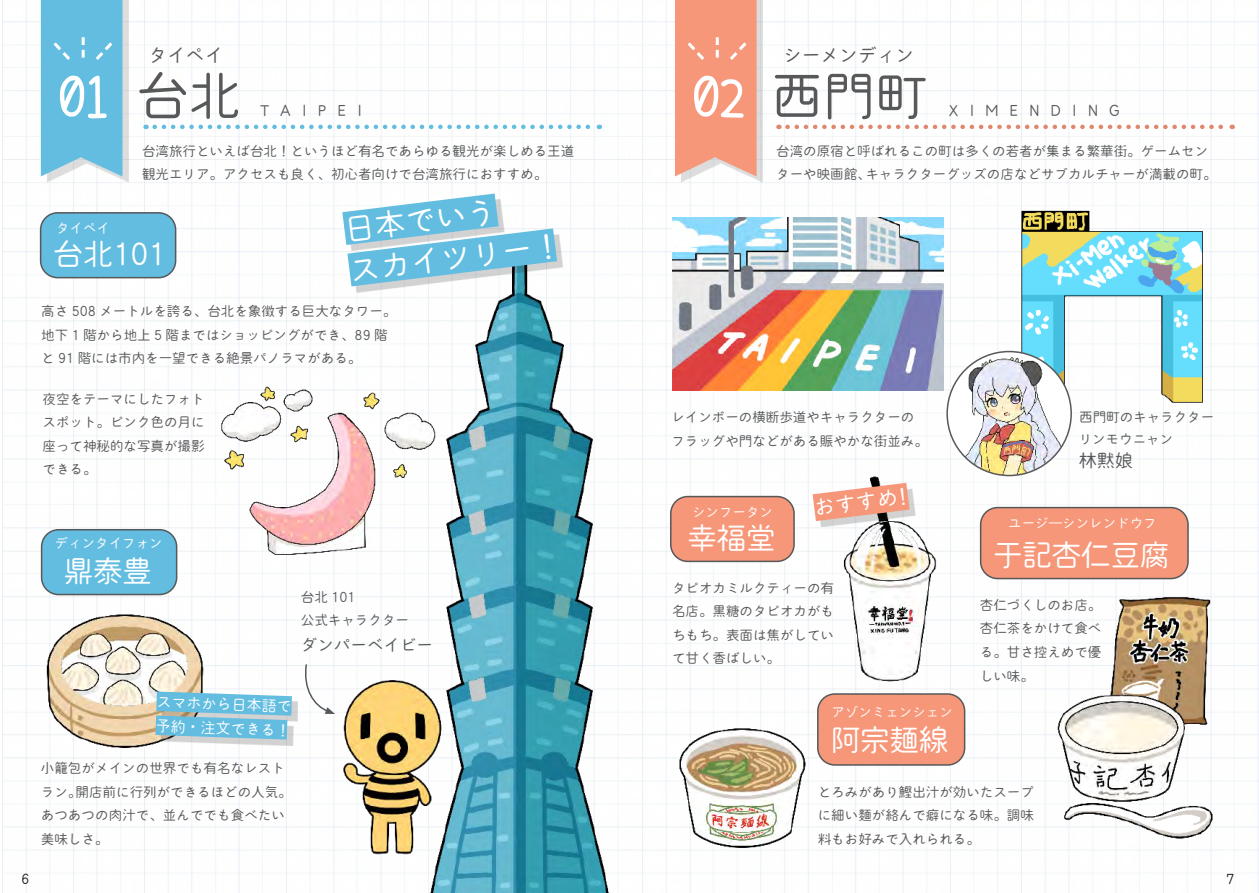
<style>
.page{position:relative;width:1259px;height:893px;background:#fff}
.page>*{position:absolute;margin:0;border:0;box-sizing:border-box;transform-origin:0 0}
.t1{font:57.45px "Seto Font SP";color:#fff}
.t2{font:52.05px "Kinuta Maru Maru GB Sr Std N R";color:#57585a}
.t3{font:30.75px/41.7px "Kinuta Maru Maru GB Sr Std N R";color:#fff}
.t4{font:30px "Kinuta Maru Maru GB Sr Std N R";letter-spacing:-.02em;color:#fff}
.t5{font:21px "Kinuta Maru Maru GB Sr Std N R";color:#fff}
.t6{font:18.75px "Kinuta Maru Maru GB Sr Std N R";color:#57585a}
.t7{font:18px "Kinuta Maru Maru GB Sr Std N R";color:#57585a}
.t8{font:16.5px "Kinuta Maru Maru GB Sr Std N R";color:#57585a}
.t9{font:15px/24px "Kinuta Maru Maru GB Sr Std N R";color:#fff}
.t10{font:15px "Kinuta Maru Maru GB Sr Std N R";letter-spacing:.7em;color:#57585a}
.t11{font:13.8px "Kinuta Maru Maru GB Sr Std N R";color:#231f20}
.t12{font:13.5px/23.7px "Kinuta Maru Maru GB Sr Std N R";color:#57585a}
.t13{font:13.5px "Kinuta Maru Maru GB Sr Std N R";color:#fff}
</style>
<div class="page">
<img style="left:2px;top:0;width:1257px;height:893px">
<div style="left:47px;top:0;width:82px;height:183px;background:#57585a;opacity:.2"></div>
<div style="left:681px;top:0;width:81px;height:183px;background:#57585a;opacity:.2"></div>
<img style="left:403px;top:230px;width:210px;height:663px">
<img style="left:329px;top:664px;width:114px;height:194px">
<img style="left:670px;top:713px;width:140px;height:137px">
<img style="left:823px;top:472px;width:121px;height:217px">
<svg style="left:307px;top:173px;width:285px;height:134px"></svg>
<img style="left:1104px;top:590px;width:130px;height:139px">
<img style="left:1030px;top:681px;width:186px;height:131px">
<img style="left:1059px;top:800px;width:165px;height:50px">
<img style="left:38px;top:603px;width:171px;height:150px">
<img style="left:207px;top:374px;width:236px;height:193px">
<div style="left:41px;top:0;width:81px;height:176px;background:#62bde0"></div>
<div style="left:675px;top:0;width:81px;height:176px;background:#f6977a"></div>
<div style="left:42px;top:530px;width:135px;height:65px;background:#62bde0;border-radius:17px"></div>
<div style="left:41px;top:529px;width:136px;height:66px;border:2px solid #57585a;border-radius:17px"></div>
<svg style="left:136px;top:663px;width:199px;height:87px"></svg>
<img style="left:672px;top:218px;width:272px;height:172px">
<img style="left:1009px;top:202px;width:201px;height:204px">
<img style="left:947px;top:352px;width:124px;height:123px;border-radius:62px">
<div style="left:818px;top:694px;width:146px;height:71px;background:#f6977a;border-radius:17px"></div>
<div style="left:817px;top:693px;width:148px;height:73px;border:2px solid #57585a;border-radius:17px"></div>
<div style="left:980px;top:508px;width:208px;height:71px;background:#f6977a;border-radius:17px"></div>
<div style="left:980px;top:507px;width:208px;height:72px;border:2px solid #57585a;border-radius:17px"></div>
<div style="left:41px;top:213px;width:135px;height:65px;background:#62bde0;border-radius:17px"></div>
<div style="left:40px;top:212px;width:136px;height:66px;border:2px solid #57585a;border-radius:17px"></div>
<div style="left:671px;top:497px;width:123px;height:64px;background:#f6977a;border-radius:17px"></div>
<div style="left:670px;top:496px;width:125px;height:66px;border:2px solid #57585a;border-radius:17px"></div>
<svg style="left:784px;top:466px;width:154px;height:72px"></svg>
<svg style="left:155px;top:125px;width:445px;height:4px"></svg>
<svg style="left:787px;top:125px;width:445px;height:4px"></svg>
<h1 class="t1" style="left:58px;top:65px;width:54px">01</h1>
<h3 class="t6" style="left:148px;top:43px;width:76px">タイペイ</h3>
<h2 class="t2" style="left:137px;top:62px;width:106px">台北</h2>
<p class="t10" style="left:260px;top:101px;width:103px">TAIPEI</p>
<h1 class="t1" style="left:692px;top:65px;width:56px">02</h1>
<h3 class="t6" style="left:783px;top:43px;width:133px">シーメンディン</h3>
<h2 class="t2" style="left:771px;top:62px;width:158px">西門町</h2>
<p class="t10" style="left:948px;top:101px;width:173px">XIMENDING</p>
<p class="t12" style="left:142px;top:139px;width:433px">台湾旅行といえば台北 ! というほど有名であらゆる観光が楽しめる王道観光エリア。アクセスも良く、初心者向けで台湾旅行におすすめ。</p>
<p class="t12" style="left:776px;top:139px;width:442px">台湾の原宿と呼ばれるこの町は多くの若者が集まる繁華街。ゲームセンターや映画館、キャラクターグッズの店などサブカルチャーが満載の町。</p>
<p class="t13" style="left:56px;top:220px;width:55px">タイペイ</p>
<h3 class="t4" style="left:53px;top:235px;width:115px">台北101</h3>
<h3 class="t3" style="left:342px;top:208px;width:209px;rotate:-7deg">日本でいう<br>スカイツリー !</h3>
<p class="t12" style="left:41px;top:299px;width:357px">高さ 508 メートルを誇る、台北を象徴する巨大なタワー。地下 1 階から地上 5 階まではショッピングができ、89 階と 91 階には市内を一望できる絶景パノラマがある。</p>
<p class="t12" style="left:43px;top:387px;width:163px;text-align:justify">夜空をテーマにしたフォトスポット。ピンク色の月に座って神秘的な写真が撮影できる。</p>
<p class="t13" style="left:55px;top:535px;width:110px">ディンタイフォン</p>
<h3 class="t4" style="left:63px;top:552px;width:90px">鼎泰豊</h3>
<p class="t12" style="left:301px;top:585px;width:109px">台北 101<br>公式キャラクター</p>
<p class="t8" style="left:301px;top:635px;width:133px">ダンパーベイビー</p>
<p class="t9" style="left:157px;top:690px;width:136px;rotate:2deg">スマホから日本語で予約・注文できる !</p>
<p class="t12" style="left:41px;top:756px;width:252px">小籠包がメインの世界でも有名なレストラン。開店前に行列ができるほどの人気。あつあつの肉汁で、並んででも食べたい美味しさ。</p>
<p class="t12" style="left:671px;top:405px;width:258px">レインボーの横断歩道やキャラクターのフラッグや門などがある賑やかな街並み。</p>
<p class="t13" style="left:692px;top:503px;width:82px">シンフータン</p>
<h3 class="t4" style="left:687px;top:518px;width:90px">幸福堂</h3>
<h3 class="t5" style="left:812px;top:494px;width:96px;rotate:-7deg">おすすめ!</h3>
<p class="t12" style="left:672px;top:576px;width:163px;text-align:justify">タピオカミルクティーの有名店。黒糖のタピオカがもちもち。表面は焦がしていて甘く香ばしい。</p>
<p class="t13" style="left:831px;top:703px;width:123px">アゾンミェンシェン</p>
<h3 class="t4" style="left:830px;top:721px;width:120px">阿宗麺線</h3>
<p class="t12" style="left:1079px;top:405px;width:136px">西門町のキャラクター</p>
<h3 class="t7" style="left:1078px;top:449px;width:55px">林黙娘</h3>
<p class="t12" style="left:1078px;top:427px;width:96px">リンモウニャン</p>
<p class="t13" style="left:1008px;top:515px;width:150px">ユージ―シンレンドウフ</p>
<h3 class="t4" style="left:992px;top:535px;width:178px">于記杏仁豆腐</h3>
<p class="t12" style="left:980px;top:593px;width:123px;text-align:justify">杏仁づくしのお店。杏仁茶をかけて食べる。甘さ控えめで優しい味。</p>
<p class="t12" style="left:818px;top:780px;width:217px;text-align:justify">とろみがあり鰹出汁が効いたスープに細い麵が絡んで癖になる味。調味料もお好みで入れられる。</p>
<p class="t11" style="left:21px;top:870px;width:10px">6</p>
<p class="t11" style="left:1226px;top:870px;width:10px">7</p>
</div>
